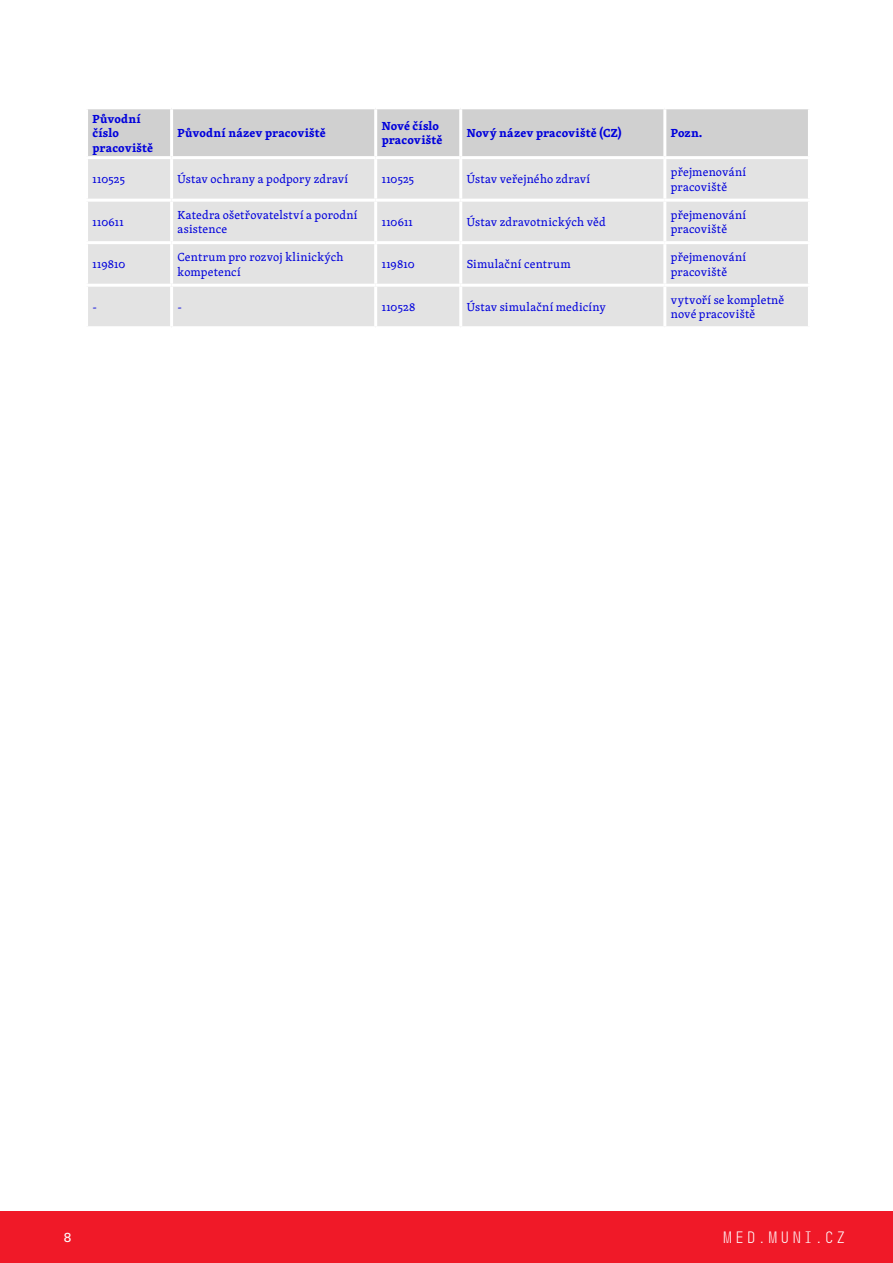
<style>
.page{position:relative;width:893px;height:1263px;background:#fff}
.page>*{position:absolute;margin:0;border:0;box-sizing:border-box;transform-origin:0 0}
.t1{font:16.5px "Muni";letter-spacing:.015em;color:#fff}
.t2{font:13.5px "Neue Haas Unica Pro";color:#fff}
.TABULKA-vlevo{font:12px/14.4px "Skolar Latin Pro";letter-spacing:.015em;color:#0000dc}
.TABULKA-vlevo_BOLD{font:700 12px/14.4px "Skolar Latin Pro";letter-spacing:.015em;color:#0000dc}
</style>
<div class="page">
<div style="left:0;top:1211px;width:893px;height:52px;background:#f01928"></div>
<div style="left:88px;top:109px;width:720px;height:47px;background:#d0d0d0"></div>
<div style="left:88px;top:159px;width:720px;height:167px;background:#e3e3e3"></div>
<hr style="left:170px;top:109px;width:3px;height:47px;background:#fff">
<hr style="left:374px;top:109px;width:3px;height:47px;background:#fff">
<hr style="left:170px;top:159px;width:3px;height:40px;background:#fff">
<hr style="left:374px;top:159px;width:3px;height:40px;background:#fff">
<hr style="left:85px;top:199px;width:87px;height:3px;background:#fff">
<hr style="left:172px;top:199px;width:204px;height:3px;background:#fff">
<hr style="left:170px;top:202px;width:3px;height:39px;background:#fff">
<hr style="left:376px;top:199px;width:85px;height:3px;background:#fff">
<hr style="left:374px;top:202px;width:3px;height:39px;background:#fff">
<hr style="left:461px;top:199px;width:204px;height:3px;background:#fff">
<hr style="left:665px;top:199px;width:146px;height:3px;background:#fff">
<hr style="left:85px;top:241px;width:87px;height:3px;background:#fff">
<hr style="left:172px;top:241px;width:204px;height:3px;background:#fff">
<hr style="left:170px;top:244px;width:3px;height:40px;background:#fff">
<hr style="left:376px;top:241px;width:85px;height:3px;background:#fff">
<hr style="left:374px;top:244px;width:3px;height:40px;background:#fff">
<hr style="left:461px;top:241px;width:204px;height:3px;background:#fff">
<hr style="left:665px;top:241px;width:146px;height:3px;background:#fff">
<hr style="left:85px;top:284px;width:87px;height:3px;background:#fff">
<hr style="left:172px;top:284px;width:204px;height:3px;background:#fff">
<hr style="left:170px;top:287px;width:3px;height:39px;background:#fff">
<hr style="left:376px;top:284px;width:85px;height:3px;background:#fff">
<hr style="left:374px;top:287px;width:3px;height:39px;background:#fff">
<hr style="left:461px;top:284px;width:204px;height:3px;background:#fff">
<hr style="left:665px;top:284px;width:146px;height:3px;background:#fff">
<hr style="left:459px;top:109px;width:3px;height:47px;background:#fff">
<hr style="left:663px;top:109px;width:3px;height:47px;background:#fff">
<hr style="left:459px;top:159px;width:3px;height:40px;background:#fff">
<hr style="left:663px;top:159px;width:3px;height:40px;background:#fff">
<hr style="left:459px;top:202px;width:3px;height:39px;background:#fff">
<hr style="left:663px;top:202px;width:3px;height:39px;background:#fff">
<hr style="left:459px;top:244px;width:3px;height:40px;background:#fff">
<hr style="left:663px;top:244px;width:3px;height:40px;background:#fff">
<hr style="left:459px;top:287px;width:3px;height:39px;background:#fff">
<hr style="left:663px;top:287px;width:3px;height:39px;background:#fff">
<p class="TABULKA-vlevo_BOLD" style="left:93px;top:111px;width:62px">Původní číslo pracoviště</p>
<p class="TABULKA-vlevo_BOLD" style="left:178px;top:125px;width:150px">Původní název pracoviště</p>
<p class="TABULKA-vlevo_BOLD" style="left:382px;top:118px;width:62px">Nové číslo pracoviště</p>
<p class="TABULKA-vlevo_BOLD" style="left:467px;top:125px;width:157px">Nový název pracoviště (CZ)</p>
<p class="TABULKA-vlevo_BOLD" style="left:671px;top:125px;width:33px">Pozn.</p>
<p class="TABULKA-vlevo" style="left:93px;top:172px;width:34px">110525</p>
<p class="TABULKA-vlevo" style="left:178px;top:172px;width:172px">Ústav ochrany a podpory zdraví</p>
<p class="TABULKA-vlevo" style="left:382px;top:172px;width:34px">110525</p>
<p class="TABULKA-vlevo" style="left:467px;top:172px;width:125px">Ústav veřejného zdraví</p>
<p class="TABULKA-vlevo" style="left:671px;top:165px;width:77px">přejmenování pracoviště</p>
<p class="TABULKA-vlevo" style="left:93px;top:214px;width:33px">110611</p>
<p class="TABULKA-vlevo" style="left:178px;top:207px;width:182px">Katedra ošetřovatelství a porodní asistence</p>
<p class="TABULKA-vlevo" style="left:382px;top:214px;width:33px">110611</p>
<p class="TABULKA-vlevo" style="left:467px;top:214px;width:140px">Ústav zdravotnických věd</p>
<p class="TABULKA-vlevo" style="left:671px;top:207px;width:77px">přejmenování pracoviště</p>
<p class="TABULKA-vlevo" style="left:93px;top:257px;width:34px">119810</p>
<p class="TABULKA-vlevo" style="left:178px;top:250px;width:167px">Centrum pro rozvoj klinických kompetencí</p>
<p class="TABULKA-vlevo" style="left:382px;top:257px;width:34px">119810</p>
<p class="TABULKA-vlevo" style="left:467px;top:257px;width:105px">Simulační centrum</p>
<p class="TABULKA-vlevo" style="left:671px;top:250px;width:77px">přejmenování pracoviště</p>
<p class="TABULKA-vlevo" style="left:93px;top:299px;width:6px">-</p>
<p class="TABULKA-vlevo" style="left:178px;top:299px;width:6px">-</p>
<p class="TABULKA-vlevo" style="left:382px;top:299px;width:35px">110528</p>
<p class="TABULKA-vlevo" style="left:467px;top:299px;width:141px">Ústav simulační medicíny</p>
<p class="TABULKA-vlevo" style="left:671px;top:292px;width:115px">vytvoří se kompletně nové pracoviště</p>
<p class="t2" style="left:64px;top:1229px;width:9px">8</p>
<h1 class="t1" style="left:722px;top:1229px;width:126px">MED.MUNI.CZ</h1>
</div>
